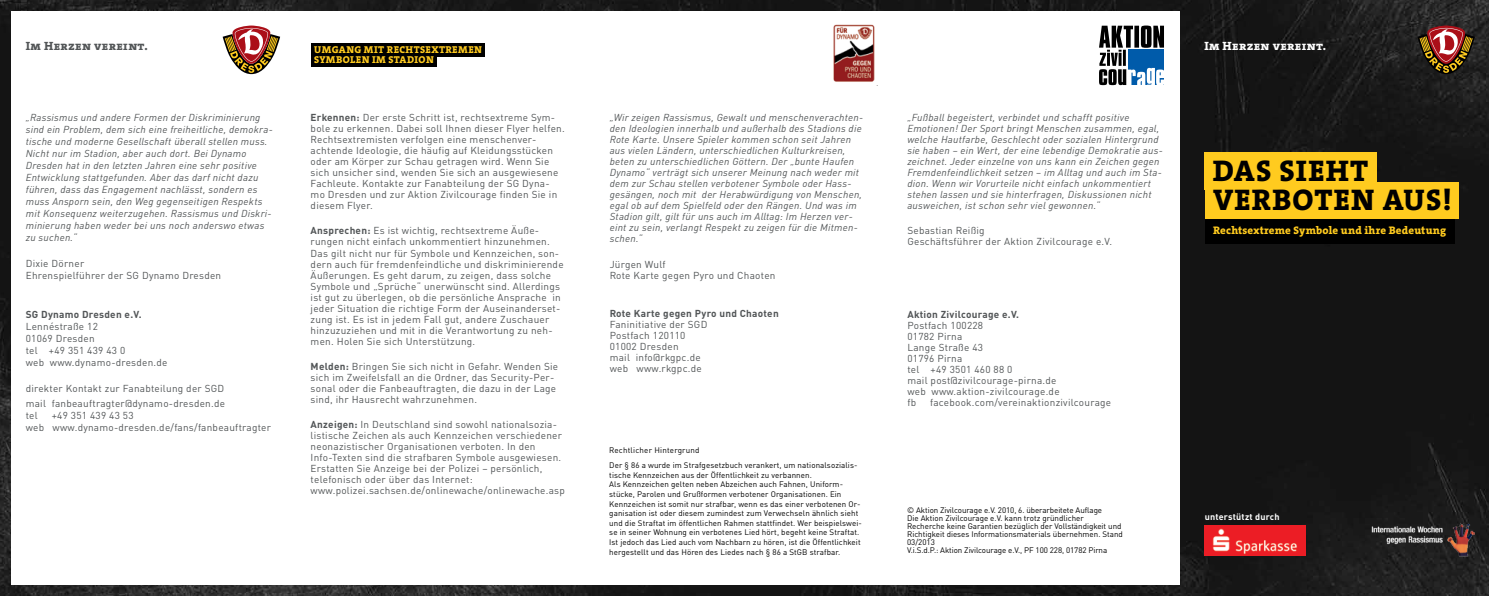
<style>
.page{position:relative;width:1489px;height:596px;background:#fff}
.page>*{position:absolute;margin:0;border:0;box-sizing:border-box;transform-origin:0 0}
.t1{font:30px/28.7px "The Serif HP8 Ex Bld";letter-spacing:.04em;color:#000}
.t2{font:12px "The Serif HP8 Ex Bld";letter-spacing:.025em;color:#525557}
.t3{font:12px "The Serif HP8 Ex Bld";letter-spacing:.025em;color:#fff}
.t4{font:11px "The Serif HP8 Ex Bld";letter-spacing:.015em;color:#ffcb1f}
.t5{font:10px/11px "DIN Pro";letter-spacing:.025em;color:#525557}
.t6{font:italic 10px/11px "DIN Pro";letter-spacing:.025em;color:#525557}
.t7{font:700 10px "DIN Pro";letter-spacing:.025em;color:#525557}
.t8{font:10px/10.1px "The Serif HP8 Ex Bld";letter-spacing:.04em;color:#ffcb1f}
.t9{font:700 9px "DIN Pro";letter-spacing:.025em;color:#fff}
.t10{font:8px/9.6px "DIN Pro";letter-spacing:.01em;color:#000}
.s1{color:#fff}
.s2{font-weight:700}
</style>
<div class="page">
<img style="left:0;top:0;width:1488px;height:595px">
<div style="left:11px;top:11px;width:1168px;height:573px;background:#fff"></div>
<div style="left:1204px;top:218px;width:250px;height:26px;background:#000"></div>
<svg style="left:1417px;top:26px;width:57px;height:48px;background:#744431"></svg>
<div style="left:1204px;top:152px;width:172px;height:38px;background:#ffcb1f"></div>
<div style="left:1204px;top:182px;width:254px;height:36px;background:#ffcb1f"></div>
<img style="left:833px;top:24px;width:42px;height:58px">
<img style="left:1204px;top:525px;width:101px;height:30px">
<svg style="left:1099px;top:26px;width:65px;height:60px"></svg>
<div style="left:311px;top:43px;width:174px;height:13px;background:#000"></div>
<div style="left:311px;top:54px;width:125px;height:12px;background:#000"></div>
<svg style="left:223px;top:26px;width:57px;height:48px"></svg>
<img style="left:1369px;top:521px;width:105px;height:35px">
<p class="t2" style="left:26px;top:38px;width:127px">Im Herzen vereint.<span class="s1">.</span></p>
<p class="t6" style="left:26px;top:110px;width:248px;line-height:12px">„Rassismus und andere Formen der Diskriminierung sind ein Problem, dem sich eine freiheitliche, demokra&shy;tische und moderne Gesellschaft überall stellen muss.<br>Nicht nur im Stadion, aber auch dort. Bei Dynamo Dresden hat in den letzten Jahren eine sehr positive Entwicklung stattgefunden. Aber das darf nicht dazu führen, dass das Engagement nachlässt, sondern es muss Ansporn sein, den Weg gegenseitigen Respekts mit Konsequenz weiterzugehen. Rassismus und Diskri&shy;minierung haben weder bei uns noch anderswo etwas zu suchen.“</p>
<p class="t5" style="left:26px;top:256px;width:197px;line-height:12px">Dixie Dörner<br>Ehrenspielführer der SG Dynamo Dresden</p>
<p class="t7" style="left:26px;top:305px;width:117px">SG Dynamo Dresden e.V.</p>
<p class="t5" style="left:26px;top:319px;width:143px;line-height:12px">Lennéstraße 12<br>01069 Dresden<br>tel +49 351 439 43 0<br>web www.dynamo-dresden.de</p>
<p class="t5" style="left:26px;top:379px;width:201px;line-height:15px">direkter Kontakt zur Fanabteilung der SGD mail fanbeauftragter@dynamo-dresden.de</p>
<p class="t5" style="left:26px;top:408px;width:14px">tel</p>
<p class="t5" style="left:26px;top:408px;width:247px;line-height:12px;text-indent:26px">+49 351 439 43 53<br>web www.dynamo-dresden.de/fans/fanbeauftragter</p>
<p class="t8" style="left:314px;top:45px;width:169px">Umgang mit rechtsextremen symbolen im stadion</p>
<p class="t5" style="left:310px;top:111px;width:256px"><span class="s2">Erkennen:</span> Der erste Schritt ist, rechtsextreme Sym&shy;bole zu erkennen. Dabei soll Ihnen dieser Flyer helfen.<br>Rechtsextremisten verfolgen eine menschenver&shy;achtende Ideologie, die häufig auf Kleidungsstücken oder am Körper zur Schau getragen wird. Wenn Sie sich unsicher sind, wenden Sie sich an ausgewiesene Fachleute. Kontakte zur Fanabteilung der SG Dyna&shy;mo Dresden und zur Aktion Zivilcourage finden Sie in diesem Flyer.</p>
<p class="t5" style="left:310px;top:224px;width:254px"><span class="s2">Ansprechen:</span> Es ist wichtig, rechtsextreme Äuße&shy;rungen nicht einfach unkommentiert hinzunehmen.<br>Das gilt nicht nur für Symbole und Kennzeichen, son&shy;dern auch für fremdenfeindliche und diskriminierende Äußerungen. Es geht darum, zu zeigen, dass solche Symbole und „Sprüche“ unerwünscht sind. Allerdings ist gut zu überlegen, ob die persönliche Ansprache in jeder Situation die richtige Form der Auseinanderset&shy;zung ist. Es ist in jedem Fall gut, andere Zuschauer hinzuzuziehen und mit in die Verantwortung zu neh&shy;men. Holen Sie sich Unterstützung.</p>
<p class="t5" style="left:310px;top:359px;width:249px"><span class="s2">Melden:</span> Bringen Sie sich nicht in Gefahr. Wenden Sie sich im Zweifelsfall an die Ordner, das Security-Per&shy;sonal oder die Fanbeauftragten, die dazu in der Lage sind, ihr Hausrecht wahrzunehmen.</p>
<p class="t5" style="left:310px;top:417px;width:256px"><span class="s2">Anzeigen:</span> In Deutschland sind sowohl nationalsozia&shy;listische Zeichen als auch Kennzeichen verschiedener neonazistischer Organisationen verboten. In den Info-Texten sind die strafbaren Symbole ausgewiesen.<br>Erstatten Sie Anzeige bei der Polizei – persönlich, telefonisch oder über das Internet: www.polizei.sachsen.de/onlinewache/onlinewache.asp</p>
<p class="t6" style="left:609px;top:111px;width:255px">„Wir zeigen Rassismus, Gewalt und menschenverachten&shy;den Ideologien innerhalb und außerhalb des Stadions die Rote Karte. Unsere Spieler kommen schon seit Jahren aus vielen Ländern, unterschiedlichen Kulturkreisen, beten zu unterschiedlichen Göttern. Der „bunte Haufen Dynamo“ verträgt sich unserer Meinung nach weder mit dem zur Schau stellen verbotener Symbole oder Hass&shy;gesängen, noch mit der Herabwürdigung von Menschen, egal ob auf dem Spielfeld oder den Rängen. Und was im Stadion gilt, gilt für uns auch im Alltag: Im Herzen ver&shy;eint zu sein, verlangt Respekt zu zeigen für die Mitmen&shy;schen.“</p>
<p class="t5" style="left:609px;top:257px;width:167px">Jürgen Wulf<br>Rote Karte gegen Pyro und Chaoten</p>
<p class="t7" style="left:609px;top:304px;width:170px">Rote Karte gegen Pyro und Chaoten</p>
<p class="t5" style="left:609px;top:317px;width:99px">Faninitiative der SGD<br>Postfach 120110<br>01002 Dresden<br>mail info@rkgpc.de web www.rkgpc.de</p>
<p class="t10" style="left:609px;top:441px;width:250px;line-height:15.3px">Rechtlicher Hintergrund<br>Der § 86 a wurde im Strafgesetzbuch verankert, um nationalsozialis-</p>
<p class="t10" style="left:609px;top:469px;width:254px">tische Kennzeichen aus der Öffentlichkeit zu verbannen.<br>Als Kennzeichen gelten neben Abzeichen auch Fahnen, Uniform&shy;stücke, Parolen und Grußformen verbotener Organisationen. Ein Kennzeichen ist somit nur strafbar, wenn es das einer verbotenen Or&shy;ganisation ist oder diesem zumindest zum Verwechseln ähnlich sieht und die Straftat im öffentlichen Rahmen stattfindet. Wer beispielswei&shy;se in seiner Wohnung ein verbotenes Lied hört, begeht keine Straftat.<br>Ist jedoch das Lied auch vom Nachbarn zu hören, ist die Öffentlichkeit hergestellt und das Hören des Liedes nach § 86 a StGB strafbar.</p>
<p class="t6" style="left:907px;top:111px;width:257px">„Fußball begeistert, verbindet und schafft positive Emotionen! Der Sport bringt Menschen zusammen, egal, welche Hautfarbe, Geschlecht oder sozialen Hintergrund sie haben – ein Wert, der eine lebendige Demokratie aus&shy;zeichnet. Jeder einzelne von uns kann ein Zeichen gegen Fremdenfeindlichkeit setzen – im Alltag und auch im Sta&shy;dion. Wenn wir Vorurteile nicht einfach unkommentiert stehen lassen und sie hinterfragen, Diskussionen nicht ausweichen, ist schon sehr viel gewonnen.“</p>
<p class="t5" style="left:907px;top:224px;width:206px">Sebastian Reißig<br>Geschäftsführer der Aktion Zivilcourage e.V.</p>
<p class="t7" style="left:907px;top:306px;width:113px">Aktion Zivilcourage e.V.</p>
<p class="t5" style="left:907px;top:318px;width:154px">Postfach 100228<br>01782 Pirna<br>Lange Straße 43<br>01796 Pirna<br>tel +49 3501 460 88 0<br>mail post@zivilcourage-pirna.de web www.aktion-zivilcourage.de fb</p>
<p class="t5" style="left:930px;top:395px;width:182px">facebook.com/vereinaktionzivilcourage</p>
<p class="t10" style="left:907px;top:505px;width:217px;line-height:8px">© Aktion Zivilcourage e.V. 2010, 6. überarbeitete Auflage<br>Die Aktion Zivilcourage e.V. kann trotz gründlicher Recherche keine Garantien bezüglich der Vollständigkeit und Richtigkeit dieses Informationsmaterials übernehmen. Stand 03/2013<br>V.i.S.d.P.: Aktion Zivilcourage e.V., PF 100 228, 01782 Pirna</p>
<p class="t3" style="left:1204px;top:38px;width:123px">Im Herzen vereint.</p>
<h1 class="t1" style="left:1212px;top:156px;width:241px">Das sieht verboten aus!</h1>
<p class="t4" style="left:1212px;top:223px;width:234px">Rechtsextreme Symbole und ihre Bedeutung</p>
<p class="t9" style="left:1204px;top:508px;width:76px">unterstützt durch</p>
</div>
